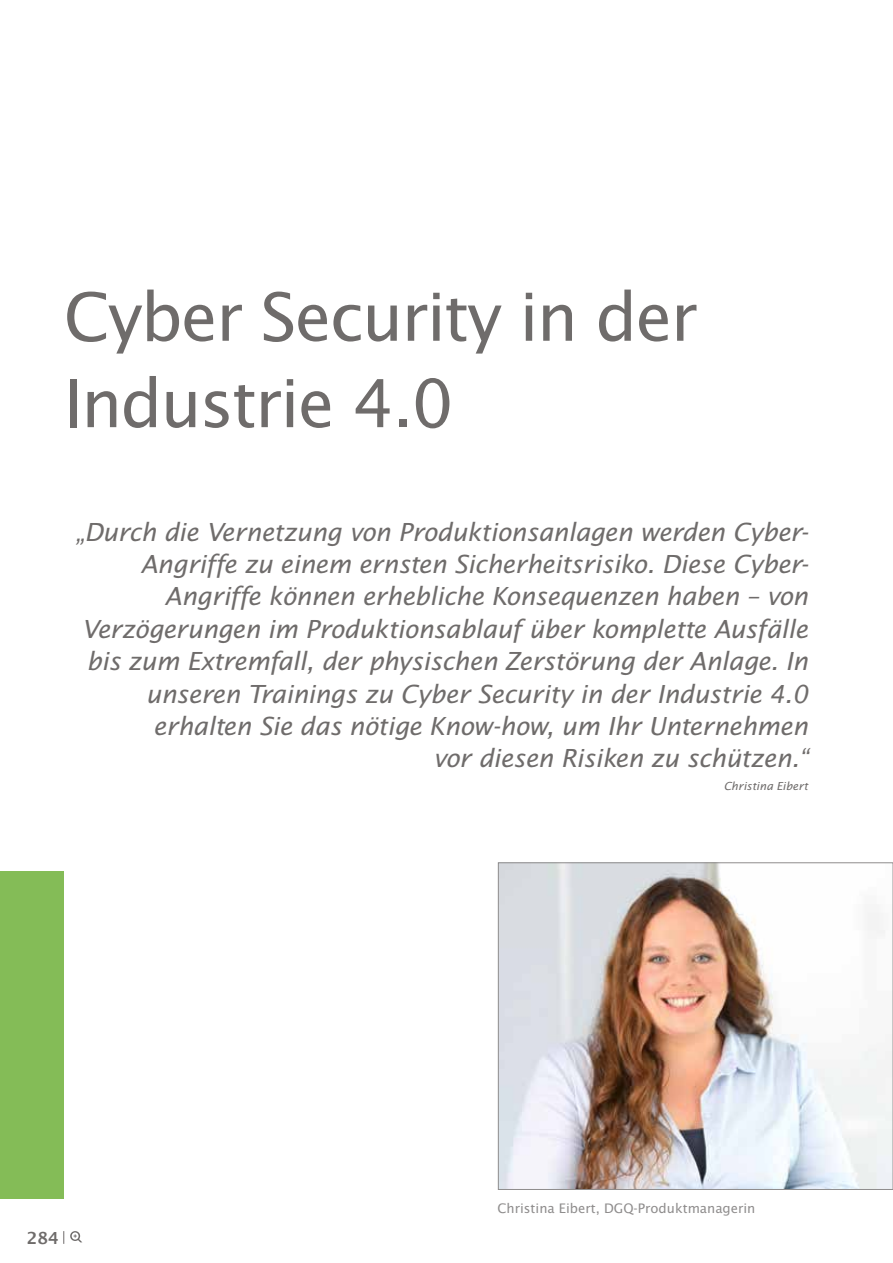
<style>
.page{position:relative;width:893px;height:1263px;background:#fff}
.page>*{position:absolute;margin:0;border:0;box-sizing:border-box;transform-origin:0 0}
.t1{font:72px/86.4px "Lucida Sans EF";letter-spacing:-.025em;color:#6f6c6b}
.t2{font:italic 27px/32.4px "Lucida Sans EF";letter-spacing:-.01em;color:#6f6c6b;text-align:right}
.t3{font:600 18px "Lucida Sans EF";color:#6f6c6b}
.t4{font:14.25px "Lucida Sans EF";color:#8f8d8d}
.t5{font:italic 12px "Lucida Sans EF";color:#6f6c6b}
</style>
<div class="page">
<svg style="left:70px;top:1231px;width:12px;height:11px"></svg>
<svg style="left:63px;top:1231px;width:1px;height:13px"></svg>
<div style="left:0;top:872px;width:64px;height:327px;background:#84bc57"></div>
<img style="left:500px;top:864px;width:391px;height:324px">
<div style="left:498px;top:862px;width:395px;height:328px;border:1px solid #8f8d8d"></div>
<h1 class="t1" style="left:64px;top:274px;width:635px">Cyber Security in der<br>Industrie 4.0</h1>
<p class="t2" style="left:76px;top:515px;width:734px">„Durch die Vernetzung von Produktionsanlagen werden Cyber-Angriffe zu einem ernsten Sicherheitsrisiko. Diese Cyber-Angriffe können erhebliche Konsequenzen haben – von Verzögerungen im Produktionsablauf über komplette Ausfälle bis zum Extremfall, der physischen Zerstörung der Anlage. In unseren Trainings zu Cyber Security in der Industrie 4.0 erhalten Sie das nötige Know-how, um Ihr Unternehmen<br>vor diesen Risiken zu schützen.“</p>
<p class="t5" style="left:724px;top:780px;width:86px">Christina Eibert</p>
<p class="t3" style="left:27px;top:1228px;width:33px">284</p>
<p class="t4" style="left:497px;top:1200px;width:259px">Christina Eibert, DGQ-Produktmanagerin</p>
</div>
